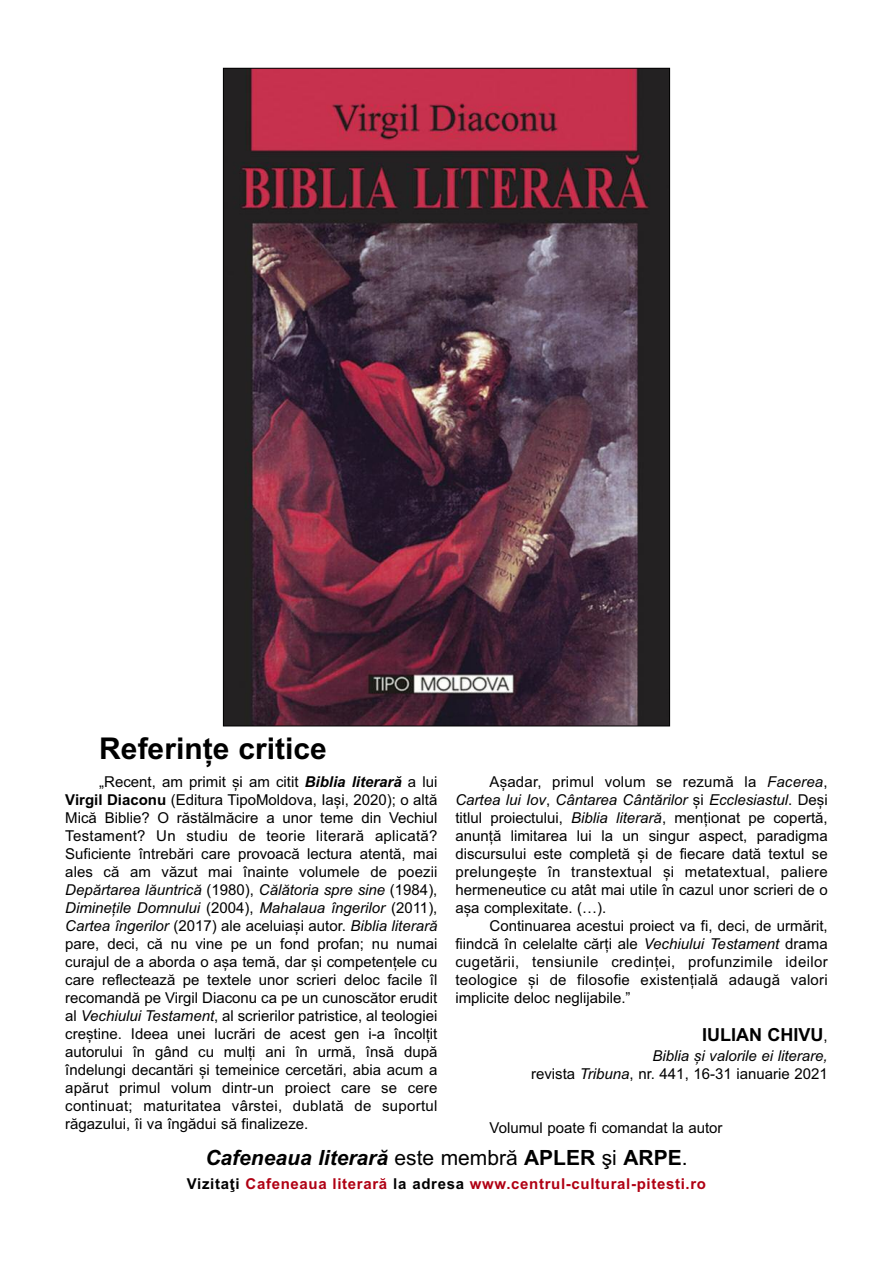
<style>
.page{position:relative;width:893px;height:1263px;background:#fff}
.page>*{position:absolute;margin:0;border:0;box-sizing:border-box;transform-origin:0 0}
.t1{font:700 30px "Arial";color:#000}
.t2{font:italic 700 21px "Arial";color:#000}
.t3{font:700 18px "Arial";color:#000}
.t4{font:15px/18px "Arial";color:#000;text-align:justify}
.t5{font:italic 15px/18px "Arial";color:#000;text-align:right}
.t6{font:700 15px "Arial";letter-spacing:.045em;color:#b00013}
.s1{font-weight:700;font-style:italic}
.s2{font-weight:700}
.s3{font-style:italic}
.s4{font-weight:400;font-size:15px}
.s5{font-style:normal}
.s6{font-weight:400;font-style:normal}
.s7{color:#000}
</style>
<div class="page">
<img style="left:225px;top:70px;width:443px;height:654px">
<h1 class="t1" style="left:99px;top:731px;width:229px">referințe critice</h1>
<p class="t4" style="left:65px;top:773px;width:374px;text-indent:34px">„Recent, am primit și am citit <span class="s1">Biblia literară</span> a lui <span class="s2">Virgil Diaconu</span> (Editura TipoMoldova, iași, 2020); o altă Mică Biblie? o răstălmăcire a unor teme din Vechiul Testament? un studiu de teorie literară aplicată?<br>Suficiente întrebări care provoacă lectura atentă, mai ales că am văzut mai înainte volumele de poezii <span class="s3">Depărtarea lăuntrică</span> (1980), <span class="s3">Călătoria spre sine</span> (1984), <span class="s3">Diminețile Domnului</span> (2004), <span class="s3">Mahalaua îngerilor</span> (2011), <span class="s3">Cartea îngerilor</span> (2017) ale aceluiași autor. <span class="s3">Biblia literară </span>pare, deci, că nu vine pe un fond profan; nu numai curajul de a aborda o așa temă, dar și competențele cu care reflectează pe textele unor scrieri deloc facile îl recomandă pe Virgil Diaconu ca pe un cunoscător erudit al <span class="s3">Vechiului Testament</span>, al scrierilor patristice, al teologiei creștine. ideea unei lucrări de acest gen i-a încolțit autorului în gând cu mulți ani în urmă, însă după îndelungi decantări și temeinice cercetări, abia acum a apărut primul volum dintr-un proiect care se cere continuat; maturitatea vârstei, dublată de suportul răgazului, îi va îngădui să finalizeze.</p>
<p class="t4" style="left:455px;top:773px;width:374px;text-indent:34px">așadar, primul volum se rezumă la <span class="s3">Facerea</span>, <span class="s3">Cartea lui Iov</span>, <span class="s3">Cântarea Cântărilor</span> și <span class="s3">Ecclesiastul</span>. Deși titlul proiectului, <span class="s3">Biblia literară</span>, menționat pe copertă, anunță limitarea lui la un singur aspect, paradigma discursului este completă și de fiecare dată textul se prelungește în transtextual și metatextual, paliere hermeneutice cu atât mai utile în cazul unor scrieri de o așa complexitate. (…).</p>
<p class="t4" style="left:455px;top:917px;width:374px;text-indent:34px">Continuarea acestui proiect va fi, deci, de urmărit, fiindcă în celelalte cărți ale <span class="s3">Vechiului Testament</span> drama cugetării, tensiunile credinței, profunzimile ideilor teologice și de filosofie existențială adaugă valori implicite deloc neglijabile.”</p>
<p class="t3" style="left:702px;top:1024px;width:127px">IULIAN CHIVU<span class="s4">,</span></p>
<p class="t5" style="left:531px;top:1046px;width:298px">Biblia și valorile ei literare,<br><span class="s5">revista</span> Tribuna<span class="s5">, nr. 441, 16-31 ianuarie 2021</span></p>
<p class="t4" style="left:489px;top:1118px;width:235px">Volumul poate fi comandat la autor</p>
<h2 class="t2" style="left:205px;top:1145px;width:484px">Cafeneaua literară <span class="s6">este membră</span> <span class="s5">APLEr</span> <span class="s6">şi</span> <span class="s5">ArPE</span><span class="s6">.</span></h2>
<p class="t6" style="left:187px;top:1175px;width:521px"><span class="s7">Vizitaţi</span> Cafeneaua literară <span class="s7">la adresa</span> www.centrul-cultural-pitesti.ro</p>
</div>
